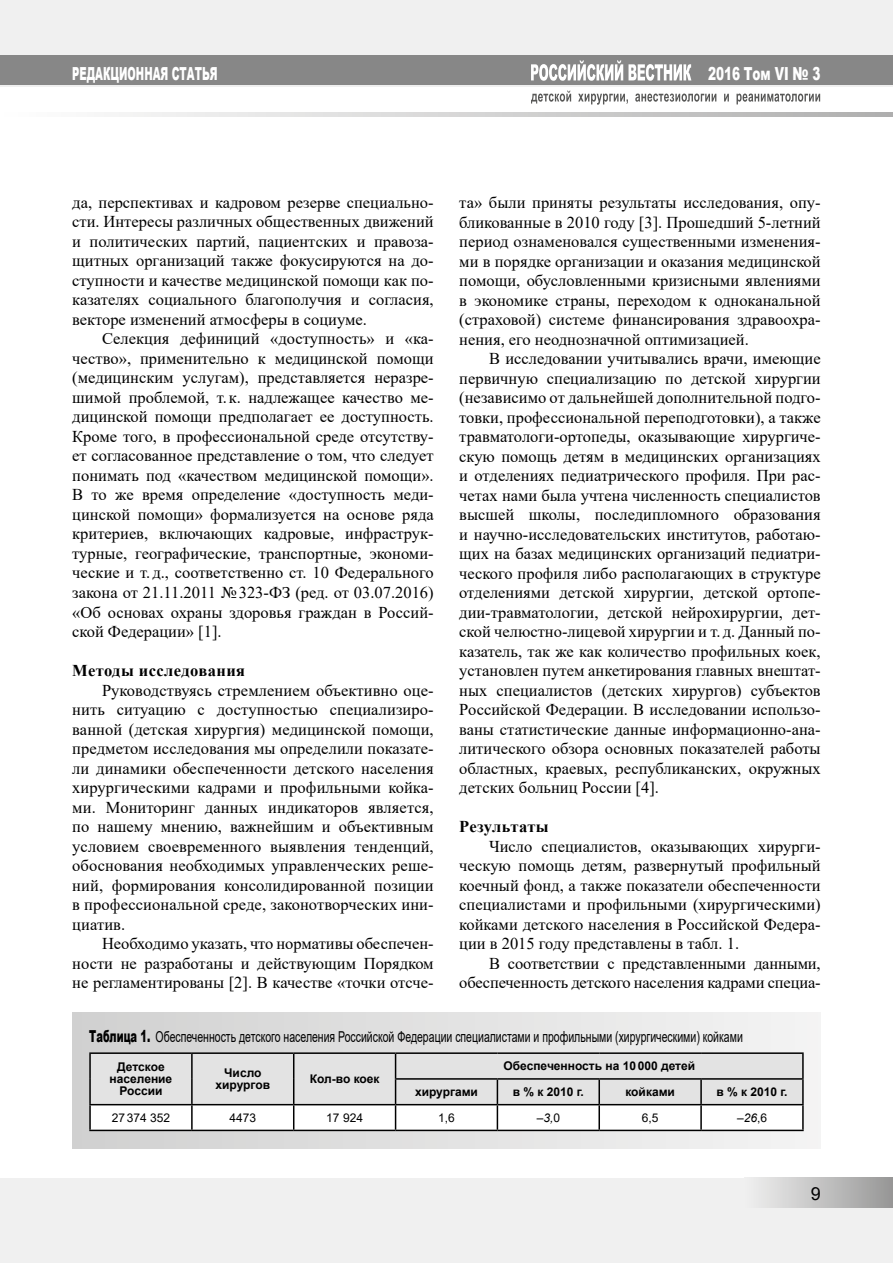
<style>
.page{position:relative;width:893px;height:1263px;background:#fff}
.page>*{position:absolute;margin:0;border:0;box-sizing:border-box;transform-origin:0 0}
.t1{font:900 18px "Arial";color:#fff;scale:.56 1}
.t2{font:900 18px "Arial";color:#fff;scale:.67 1}
.t3{font:18px "Arial";color:#000}
.t4{font:16.5px/19.5px "Times New Roman";color:#000;text-align:justify}
.t5{font:700 16.5px "Times New Roman";letter-spacing:.025em;color:#000}
.t6{font:15px "Arial";color:#000;scale:.7 1}
.t7{font:700 12px/12px "Arial";color:#000;text-align:center}
.t8{font:12px "Arial";color:#000}
.t9{font:italic 12px "Arial";color:#000}
.s1{font-weight:900;font-size:16.5px}
.s2{font-style:normal}
</style>
<div class="page">
<div style="left:0;top:1178px;width:893px;height:85px;background:#f0f0f0"></div>
<div style="left:744px;top:1178px;width:149px;height:30px;background:linear-gradient(to right,#f1f1f1,#979797)"></div>
<div style="left:0;top:0;width:893px;height:87px;background:#f0f0f0"></div>
<div style="left:0;top:55px;width:893px;height:30px;background:#878787"></div>
<svg style="left:119px;top:113px;width:774px;height:4px;background:#d2d1d1"></svg>
<svg style="left:531px;top:60px;width:160px;height:21px"></svg>
<svg style="left:531px;top:91px;width:289px;height:14px"></svg>
<svg style="left:72px;top:1013px;width:749px;height:135px"></svg>
<hr style="left:802px;top:1054px;width:2px;height:24px;background:#000">
<hr style="left:701px;top:1078px;width:103px;height:2px;background:#000">
<hr style="left:802px;top:1080px;width:2px;height:24px;background:#000">
<svg style="left:91px;top:1054px;width:712px;height:76px"></svg>
<hr style="left:598px;top:1105px;width:2px;height:25px;background:#000">
<hr style="left:700px;top:1105px;width:2px;height:25px;background:#000">
<hr style="left:802px;top:1105px;width:2px;height:25px;background:#000">
<hr style="left:89px;top:1105px;width:2px;height:25px;background:#000">
<hr style="left:89px;top:1130px;width:103px;height:1px;background:#000">
<hr style="left:192px;top:1130px;width:102px;height:1px;background:#000">
<hr style="left:294px;top:1130px;width:102px;height:1px;background:#000">
<hr style="left:396px;top:1130px;width:101px;height:1px;background:#000">
<hr style="left:497px;top:1130px;width:102px;height:1px;background:#000">
<hr style="left:599px;top:1130px;width:102px;height:1px;background:#000">
<hr style="left:701px;top:1130px;width:103px;height:1px;background:#000">
<hr style="left:89px;top:1052px;width:103px;height:2px;background:#000">
<hr style="left:89px;top:1054px;width:2px;height:25px;background:#000">
<hr style="left:192px;top:1052px;width:102px;height:2px;background:#000">
<hr style="left:294px;top:1052px;width:102px;height:2px;background:#000">
<hr style="left:396px;top:1052px;width:101px;height:2px;background:#000">
<hr style="left:497px;top:1052px;width:102px;height:2px;background:#000">
<hr style="left:599px;top:1052px;width:102px;height:2px;background:#000">
<hr style="left:701px;top:1052px;width:103px;height:2px;background:#000">
<hr style="left:89px;top:1079px;width:2px;height:25px;background:#000">
<hr style="left:89px;top:1104px;width:103px;height:1px;background:#000">
<hr style="left:192px;top:1104px;width:102px;height:1px;background:#000">
<hr style="left:294px;top:1104px;width:102px;height:1px;background:#000">
<hr style="left:396px;top:1104px;width:101px;height:1px;background:#000">
<hr style="left:497px;top:1104px;width:102px;height:1px;background:#000">
<hr style="left:599px;top:1104px;width:102px;height:1px;background:#000">
<hr style="left:701px;top:1104px;width:103px;height:1px;background:#000">
<p class="t1" style="left:72px;top:61px;width:261px">РЕДАКЦИОННАЯ СТАТЬЯ</p>
<p class="t2" style="left:708px;top:61px;width:170px">2016 Том VI № 3</p>
<p class="t4" style="left:459px;top:192px;width:363px">та» были приняты результаты исследования, опу&shy;бликованные в 2010 году [3]. Прошедший 5‑летний период ознаменовался существенными изменения&shy;ми в порядке организации и оказания медицинской помощи, обусловленными кризисными явлениями в экономике страны, переходом к одноканальной (страховой) системе финансирования здравоохра&shy;нения, его неоднозначной оптимизацией.</p>
<p class="t4" style="left:459px;top:348px;width:363px;text-indent:30px">В исследовании учитывались врачи, имеющие первичную специализацию по детской хирургии (независимо от дальнейшей дополнительной подго&shy;товки, профессиональной переподготовки), а также травматологи-ортопеды, оказывающие хирургиче&shy;скую помощь детям в медицинских организациях и отделениях педиатрического профиля. При рас&shy;четах нами была учтена численность специалистов высшей школы, последипломного образования и научно-исследовательских институтов, работаю&shy;щих на базах медицинских организаций педиатри&shy;ческого профиля либо располагающих в структуре отделениями детской хирургии, детской ортопе&shy;дии-травматологии, детской нейрохирургии, дет&shy;ской челюстно-лицевой хирургии и т.д. Данный по&shy;казатель, так же как количество профильных коек, установлен путем анкетирования главных внештат&shy;ных специалистов (детских хирургов) субъектов Российской Федерации. В исследовании использо&shy;ваны статистические данные информационно-ана&shy;литического обзора основных показателей работы областных, краевых, республиканских, окружных детских больниц России [4].</p>
<p class="t5" style="left:459px;top:815px;width:91px">Результаты</p>
<p class="t4" style="left:459px;top:836px;width:363px;text-indent:30px">Число специалистов, оказывающих хирурги&shy;ческую помощь детям, развернутый профильный коечный фонд, а также показатели обеспеченности специалистами и профильными (хирургическими) койками детского населения в Российской Федера&shy;ции в 2015 году представлены в табл. 1.</p>
<p class="t4" style="left:459px;top:953px;width:363px;text-align:right">В соответствии с представленными данными, обеспеченность детского населения кадрами специа-</p>
<p class="t6" style="left:89px;top:1026px;width:935px"><span class="s1">Таблица 1.</span> Обеспеченность детского населения Российской Федерации специалистами и профильными (хирургическими) койками</p>
<p class="t7" style="left:110px;top:1061px;width:64px">Детское население<br>России</p>
<p class="t7" style="left:215px;top:1067px;width:56px">Число хирургов</p>
<p class="t7" style="left:310px;top:1073px;width:71px">Кол-во коек</p>
<p class="t4" style="left:72px;top:192px;width:363px">да, перспективах и кадровом резерве специально&shy;сти. Интересы различных общественных движений и политических партий, пациентских и правоза&shy;щитных организаций также фокусируются на до&shy;ступности и качестве медицинской помощи как по&shy;казателях социального благополучия и согласия, векторе изменений атмосферы в социуме.</p>
<p class="t4" style="left:72px;top:329px;width:363px;text-indent:30px">Селекция дефиниций «доступность» и «ка&shy;чество», применительно к медицинской помощи (медицинским услугам), представляется неразре&shy;шимой проблемой, т. к. надлежащее качество ме&shy;дицинской помощи предполагает ее доступность.<br>Кроме того, в профессиональной среде отсутству&shy;ет согласованное представление о том, что следует понимать под «качеством медицинской помощи».<br>В то же время определение «доступность меди&shy;цинской помощи» формализуется на основе ряда критериев, включающих кадровые, инфраструк&shy;турные, географические, транспортные, экономи&shy;ческие и т.д., соответственно ст. 10 Федерального закона от 21.11.2011 №323‑ФЗ (ред. от 03.07.2016) «Об основах охраны здоровья граждан в Россий&shy;ской Федерации» [1].</p>
<p class="t5" style="left:72px;top:659px;width:174px">Методы исследования</p>
<p class="t4" style="left:72px;top:680px;width:363px;text-indent:30px">Руководствуясь стремлением объективно оце&shy;нить ситуацию с доступностью специализиро&shy;ванной (детская хирургия) медицинской помощи, предметом исследования мы определили показате&shy;ли динамики обеспеченности детского населения хирургическими кадрами и профильными койка&shy;ми. Мониторинг данных индикаторов является, по нашему мнению, важнейшим и объективным условием своевременного выявления тенденций, обоснования необходимых управленческих реше&shy;ний, формирования консолидированной позиции в профессиональной среде, законотворческих ини&shy;циатив.</p>
<p class="t4" style="left:72px;top:933px;width:363px;text-indent:30px">Необходимо указать, что нормативы обеспечен&shy;ности не разработаны и действующим Порядком не регламентированы [2]. В качестве «точки отсче-</p>
<p class="t7" style="left:503px;top:1060px;width:193px">Обеспеченность на 10000 детей</p>
<p class="t7" style="left:415px;top:1086px;width:65px">хирургами</p>
<p class="t7" style="left:513px;top:1086px;width:73px">в % к 2010 г.</p>
<p class="t7" style="left:625px;top:1086px;width:51px">койками</p>
<p class="t7" style="left:716px;top:1086px;width:73px">в % к 2010 г.</p>
<p class="t8" style="left:112px;top:1109px;width:60px">27374 352</p>
<p class="t8" style="left:229px;top:1109px;width:28px">4473</p>
<p class="t8" style="left:326px;top:1109px;width:38px">17 924</p>
<p class="t8" style="left:438px;top:1109px;width:18px">1,6</p>
<p class="t9" style="left:537px;top:1110px;width:25px">–3,<span class="s2">0</span></p>
<p class="t8" style="left:642px;top:1109px;width:18px">6,5</p>
<p class="t9" style="left:737px;top:1110px;width:32px">–26<span class="s2">,6</span></p>
<p class="t3" style="left:811px;top:1181px;width:12px">9</p>
</div>
